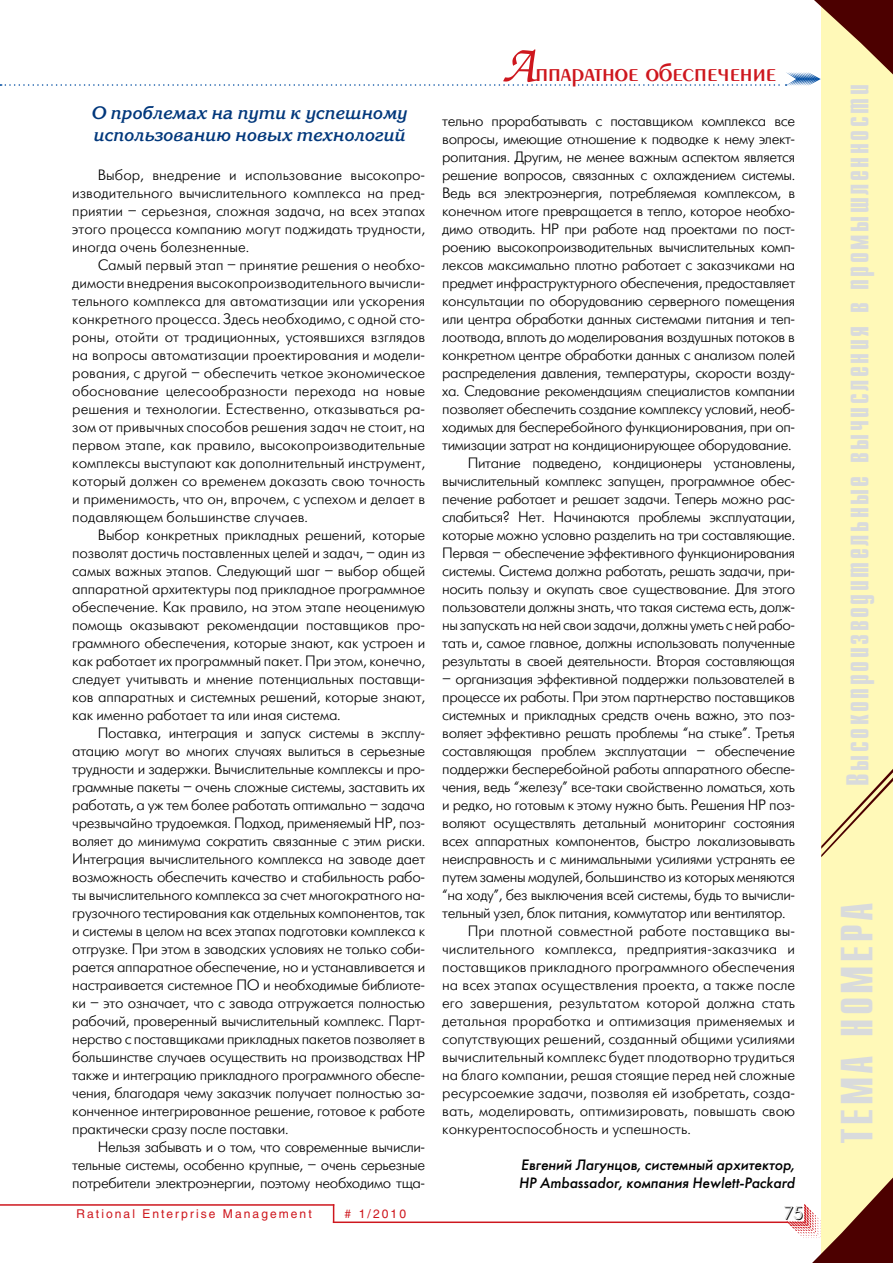
<style>
.page{position:relative;width:893px;height:1263px;background:#fff}
.page>*{position:absolute;margin:0;border:0;box-sizing:border-box;transform-origin:0 0}
.t1{font:700 45px "Compact C";letter-spacing:.08em;color:#d9dbdc}
.t2{font:700 31.5px "Compact C";letter-spacing:.08em;color:#d9dbdc}
.t3{font:27px "Penta Demi";color:#ce171e}
.t4{font:italic 700 18px/21.6px "Korinna C";color:#00377b}
.t5{font:18px "Futuris Shadow C";color:#000}
.t6{font:15px/18px "Futuris Light C";letter-spacing:-.025em;color:#000;text-align:justify}
.t7{font:15px "Futuris Light C";color:#000}
.t8{font:italic 15px/18px "Futuris C";color:#000}
.t9{font:12px "Helios";letter-spacing:.17em;color:#ce171e}
.s1{font-family:"Zapf Chancery C";font-size:54px}
</style>
<div class="page">
<hr style="left:0;top:1204px;width:334px;height:2px;background:#ce171e">
<svg style="left:333px;top:1206px;width:1px;height:15px"></svg>
<hr style="left:333px;top:1221px;width:455px;height:2px;background:#ce171e">
<div style="left:821px;top:0;width:72px;height:1263px;background:#fff9b8"></div>
<svg style="left:821px;top:769px;width:72px;height:88px"></svg>
<svg style="left:0;top:0;width:893px;height:86px"></svg>
<svg style="left:779px;top:1177px;width:114px;height:86px"></svg>
<p class="t4" style="left:91px;top:103px;width:317px">О проблемах на пути к успешному использованию новых технологий</p>
<p class="t6" style="left:72px;top:166px;width:354px;text-indent:26px">Выбор, внедрение и использование высокопро&shy;изводительного вычислительного комплекса на пред&shy;приятии – серьезная, сложная задача, на всех этапах этого процесса компанию могут поджидать трудности, иногда очень болезненные.</p>
<p class="t6" style="left:72px;top:256px;width:354px;text-indent:26px">Самый первый этап – принятие решения о необхо&shy;димости внедрения высокопроизводительного вычисли&shy;тельного комплекса для автоматизации или ускорения конкретного процесса. Здесь необходимо, с одной сто&shy;роны, отойти от традиционных, устоявшихся взглядов на вопросы автоматизации проектирования и модели&shy;рования, с другой – обеспечить четкое экономическое обоснование целесообразности перехода на новые решения и технологии. Естественно, отказываться ра&shy;зом от привычных способов решения задач не стоит, на первом этапе, как правило, высокопроизводительные комплексы выступают как дополнительный инструмент, который должен со временем доказать свою точность и применимость, что он, впрочем, с успехом и делает в подавляющем большинстве случаев.</p>
<p class="t6" style="left:72px;top:526px;width:354px;text-indent:26px">Выбор конкретных прикладных решений, которые позволят достичь поставленных целей и задач, – один из самых важных этапов. Следующий шаг – выбор общей аппаратной архитектуры под прикладное программное обеспечение. Как правило, на этом этапе неоценимую помощь оказывают рекомендации поставщиков про&shy;граммного обеспечения, которые знают, как устроен и как работает их программный пакет. При этом, конечно, следует учитывать и мнение потенциальных поставщи&shy;ков аппаратных и системных решений, которые знают, как именно работает та или иная система.</p>
<p class="t6" style="left:72px;top:724px;width:354px;text-indent:26px">Поставка, интеграция и запуск системы в эксплу&shy;атацию могут во многих случаях вылиться в серьезные трудности и задержки. Вычислительные комплексы и про&shy;граммные пакеты – очень сложные системы, заставить их работать, а уж тем более работать оптимально – задача чрезвычайно трудоемкая. Подход, применяемый HP, поз&shy;воляет до минимума сократить связанные с этим риски.<br>Интеграция вычислительного комплекса на заводе дает возможность обеспечить качество и стабильность рабо&shy;ты вычислительного комплекса за счет многократного на&shy;грузочного тестирования как отдельных компонентов, так и системы в целом на всех этапах подготовки комплекса к отгрузке. При этом в заводских условиях не только соби&shy;рается аппаратное обеспечение, но и устанавливается и настраивается системное ПО и необходимые библиоте&shy;ки – это означает, что с завода отгружается полностью рабочий, проверенный вычислительный комплекс. Парт&shy;нерство с поставщиками прикладных пакетов позволяет в большинстве случаев осуществить на производствах HP также и интеграцию прикладного программного обеспе&shy;чения, благодаря чему заказчик получает полностью за&shy;конченное интегрированное решение, готовое к работе практически сразу после поставки.</p>
<p class="t6" style="left:72px;top:1138px;width:354px;text-indent:26px">Нельзя забывать и о том, что современные вычисли&shy;тельные системы, особенно крупные, – очень серьезные потребители электроэнергии, поэтому необходимо тща-</p>
<p class="t9" style="left:77px;top:1207px;width:237px">Rational Enterprise Management</p>
<p class="t9" style="left:345px;top:1207px;width:63px"># 1/2010</p>
<h3 class="t3" style="left:502px;top:59px;width:276px"><span class="s1">А</span>ппаратное обеспечение</h3>
<p class="t6" style="left:442px;top:112px;width:354px;text-align:right">тельно прорабатывать с поставщиком комплекса все вопросы, имеющие отношение к подводке к нему элект&shy;ропитания. Другим, не менее важным аспектом является решение вопросов, связанных с охлаждением системы.<br>Ведь вся электроэнергия, потребляемая комплексом, в конечном итоге превращается в тепло, которое необхо&shy;димо отводить. HP при работе над проектами по пост&shy;роению высокопроизводительных вычислительных комп&shy;лексов максимально плотно работает с заказчиками на предмет инфраструктурного обеспечения, предоставляет консультации по оборудованию серверного помещения или центра обработки данных системами питания и теп&shy;лоотвода, вплоть до моделирования воздушных потоков в конкретном центре обработки данных с анализом полей распределения давления, температуры, скорости возду&shy;ха. Следование рекомендациям специалистов компании позволяет обеспечить создание комплексу условий, необ&shy;ходимых для бесперебойного функционирования, при оп&shy;тимизации затрат на кондиционирующее оборудование.<br>Питание подведено, кондиционеры установлены, вычислительный комплекс запущен, программное обес&shy;печение работает и решает задачи. Теперь можно рас&shy;слабиться? Нет. Начинаются проблемы эксплуатации, которые можно условно разделить на три составляющие.<br>Первая – обеспечение эффективного функционирования системы. Система должна работать, решать задачи, при&shy;носить пользу и окупать свое существование. Для этого пользователи должны знать, что такая система есть, долж&shy;ны запускать на ней свои задачи, должны уметь с ней рабо&shy;тать и, самое главное, должны использовать полученные результаты в своей деятельности. Вторая составляющая</p>
<p class="t6" style="left:442px;top:670px;width:354px">– организация эффективной поддержки пользователей в</p>
<p class="t6" style="left:442px;top:688px;width:354px">процессе их работы. При этом партнерство поставщиков</p>
<p class="t6" style="left:442px;top:706px;width:354px">системных и прикладных средств очень важно, это поз-</p>
<p class="t6" style="left:442px;top:724px;width:354px">воляет эффективно решать проблемы “на стыке”. Третья</p>
<p class="t6" style="left:442px;top:742px;width:354px">составляющая проблем эксплуатации – обеспечение</p>
<p class="t6" style="left:442px;top:760px;width:354px">поддержки бесперебойной работы аппаратного обеспе-</p>
<p class="t6" style="left:442px;top:778px;width:354px">чения, ведь “железу” все-таки свойственно ломаться, хоть</p>
<p class="t6" style="left:442px;top:796px;width:354px">и редко, но готовым к этому нужно быть. Решения HP поз-</p>
<p class="t6" style="left:442px;top:814px;width:354px">воляют осуществлять детальный мониторинг состояния</p>
<p class="t6" style="left:442px;top:832px;width:354px">всех аппаратных компонентов, быстро локализовывать</p>
<p class="t6" style="left:442px;top:850px;width:354px">неисправность и с минимальными усилиями устранять ее</p>
<p class="t6" style="left:442px;top:868px;width:354px">путем замены модулей, большинство из которых меняются</p>
<p class="t6" style="left:442px;top:886px;width:354px">“на ходу”, без выключения всей системы, будь то вычисли-</p>
<p class="t6" style="left:442px;top:904px;width:345px">тельный узел, блок питания, коммутатор или вентилятор.</p>
<p class="t7" style="left:468px;top:923px;width:329px">При плотной совместной работе поставщика вы-</p>
<p class="t7" style="left:442px;top:941px;width:354px">числительного комплекса, предприятия-заказчика и</p>
<p class="t7" style="left:442px;top:959px;width:354px">поставщиков прикладного программного обеспечения</p>
<p class="t7" style="left:442px;top:977px;width:354px">на всех этапах осуществления проекта, а также после</p>
<p class="t7" style="left:442px;top:995px;width:354px">его завершения, результатом которой должна стать</p>
<p class="t7" style="left:442px;top:1013px;width:354px">детальная проработка и оптимизация применяемых и</p>
<p class="t7" style="left:442px;top:1031px;width:354px">сопутствующих решений, созданный общими усилиями</p>
<p class="t7" style="left:442px;top:1049px;width:354px">вычислительный комплекс будет плодотворно трудиться</p>
<p class="t7" style="left:442px;top:1067px;width:354px">на благо компании, решая стоящие перед ней сложные</p>
<p class="t7" style="left:442px;top:1085px;width:354px">ресурсоемкие задачи, позволяя ей изобретать, созда-</p>
<p class="t7" style="left:442px;top:1103px;width:354px">вать, моделировать, оптимизировать, повышать свою</p>
<p class="t7" style="left:442px;top:1121px;width:250px">конкурентоспособность и успешность.</p>
<p class="t8" style="left:519px;top:1156px;width:278px">Евгений Лагунцов, системный архитектор,<br>HP Ambassador, компания Hewlett-Packard</p>
<p class="t5" style="left:784px;top:1204px;width:21px">75</p>
<h2 class="t2" style="left:842px;top:786px;width:703px;rotate:-90deg">Высокопроизводительные вычисления в промышленности</h2>
<h1 class="t1" style="left:835px;top:1144px;width:244px;rotate:-90deg">ТЕМА НОМЕРА</h1>
</div>
